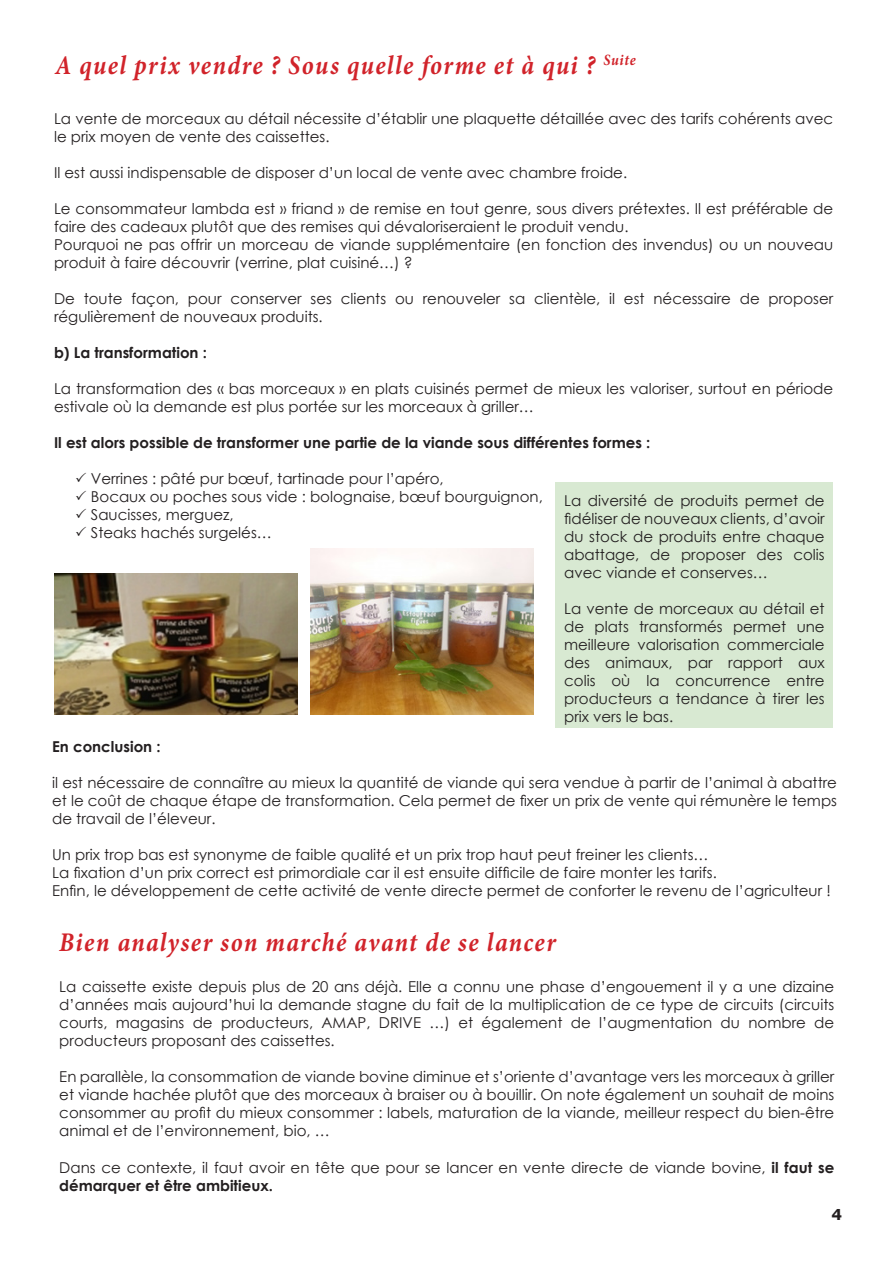
<style>
.page{position:relative;width:893px;height:1263px;background:#fff}
.page>*{position:absolute;margin:0;border:0;box-sizing:border-box;transform-origin:0 0}
.t1{font:italic 700 27px "Minion Pro";letter-spacing:.055em;color:#d1232a;scale:.9 1}
.t2{font:15px/18px "Century Gothic";color:#231f20}
.t3{font:700 15px "Century Gothic";color:#231f20}
.t4{font:700 15px "Verdana";color:#231f20}
.s1{font-weight:700}
</style>
<div class="page">
<img style="left:54px;top:573px;width:244px;height:142px">
<img style="left:310px;top:548px;width:223px;height:167px">
<div style="left:556px;top:483px;width:277px;height:245px;background:#d8e9d2"></div>
<p class="t1" style="left:55px;top:46px;width:647px">A quel prix vendre ? Sous quelle forme et à qui ? <sup>Suite</sup></p>
<p class="t2" style="left:54px;top:109px;width:781px">La vente de morceaux au détail nécessite d’établir une plaquette détaillée avec des tarifs cohérents avec le prix moyen de vente des caissettes.</p>
<p class="t2" style="left:54px;top:163px;width:575px">Il est aussi indispensable de disposer d’un local de vente avec chambre froide.</p>
<p class="t2" style="left:54px;top:199px;width:781px">Le consommateur lambda est » friand » de remise en tout genre, sous divers prétextes. Il est préférable de faire des cadeaux plutôt que des remises qui dévaloriseraient le produit vendu.</p>
<p class="t2" style="left:54px;top:235px;width:781px">Pourquoi ne pas offrir un morceau de viande supplémentaire (en fonction des invendus) ou un nouveau produit à faire découvrir (verrine, plat cuisiné…) ?</p>
<p class="t2" style="left:54px;top:289px;width:781px">De toute façon, pour conserver ses clients ou renouveler sa clientèle, il est nécessaire de proposer régulièrement de nouveaux produits.</p>
<p class="t3" style="left:54px;top:341px;width:154px">b) La transformation :</p>
<p class="t2" style="left:54px;top:379px;width:781px">La transformation des « bas morceaux » en plats cuisinés permet de mieux les valoriser, surtout en période estivale où la demande est plus portée sur les morceaux à griller…</p>
<p class="t3" style="left:54px;top:431px;width:598px">Il est alors possible de transformer une partie de la viande sous différentes formes :</p>
<p class="t2" style="left:91px;top:469px;width:354px">Verrines : pâté pur bœuf, tartinade pour l’apéro,</p>
<p class="t2" style="left:91px;top:487px;width:453px">Bocaux ou poches sous vide : bolognaise, bœuf bourguignon,</p>
<p class="t2" style="left:91px;top:505px;width:144px">Saucisses, merguez,</p>
<p class="t2" style="left:91px;top:523px;width:182px">Steaks hachés surgelés…</p>
<p class="t2" style="left:564px;top:492px;width:262px;text-align:justify">La diversité de produits permet de fidéliser de nouveaux clients, d’avoir du stock de produits entre chaque abattage, de proposer des colis avec viande et conserves…</p>
<p class="t2" style="left:564px;top:600px;width:262px;text-align:justify">La vente de morceaux au détail et de plats transformés permet une meilleure valorisation commerciale des animaux, par rapport aux colis où la concurrence entre producteurs a tendance à tirer les prix vers le bas.</p>
<p class="t3" style="left:52px;top:735px;width:110px">En conclusion :</p>
<p class="t2" style="left:52px;top:773px;width:786px;text-align:justify">il est nécessaire de connaître au mieux la quantité de viande qui sera vendue à partir de l’animal à abattre et le coût de chaque étape de transformation. Cela permet de fixer un prix de vente qui rémunère le temps de travail de l’éleveur.</p>
<p class="t2" style="left:52px;top:845px;width:658px">Un prix trop bas est synonyme de faible qualité et un prix trop haut peut freiner les clients…</p>
<p class="t2" style="left:52px;top:863px;width:666px">La fixation d’un prix correct est primordiale car il est ensuite difficile de faire monter les tarifs.</p>
<p class="t2" style="left:52px;top:881px;width:780px">Enfin, le développement de cette activité de vente directe permet de conforter le revenu de l’agriculteur !</p>
<p class="t1" style="left:59px;top:923px;width:553px">Bien analyser son marché avant de se lancer</p>
<p class="t2" style="left:59px;top:978px;width:776px;text-align:justify">La caissette existe depuis plus de 20 ans déjà. Elle a connu une phase d’engouement il y a une dizaine d’années mais aujourd’hui la demande stagne du fait de la multiplication de ce type de circuits (circuits courts, magasins de producteurs, AMAP, DRIVE …) et également de l’augmentation du nombre de producteurs proposant des caissettes.</p>
<p class="t2" style="left:59px;top:1068px;width:776px;text-align:justify">En parallèle, la consommation de viande bovine diminue et s’oriente d’avantage vers les morceaux à griller et viande hachée plutôt que des morceaux à braiser ou à bouillir. On note également un souhait de moins consommer au profit du mieux consommer : labels, maturation de la viande, meilleur respect du bien-être animal et de l’environnement, bio, …</p>
<p class="t2" style="left:59px;top:1158px;width:776px">Dans ce contexte, il faut avoir en tête que pour se lancer en vente directe de viande bovine, <span class="s1">il faut se démarquer et être ambitieux.</span></p>
<p class="t4" style="left:831px;top:1203px;width:12px">4</p>
</div>
